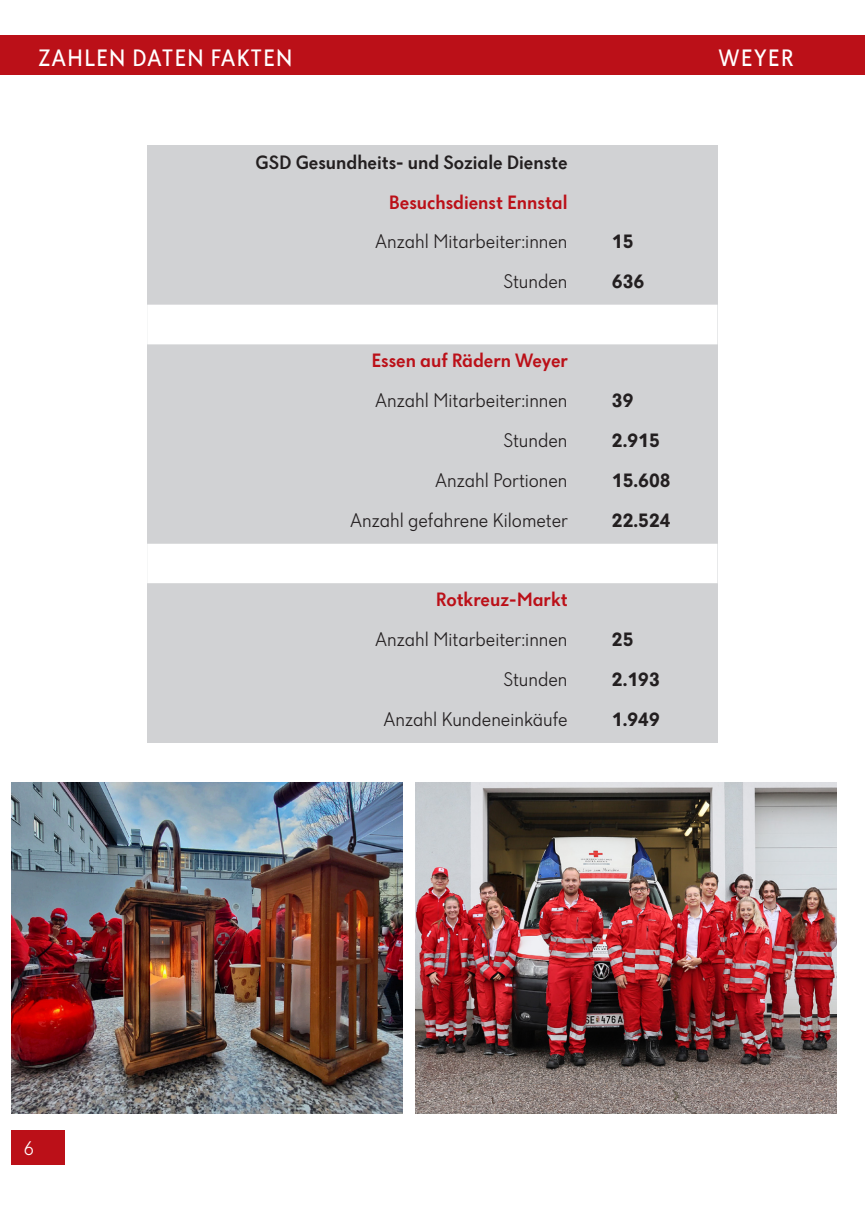
<style>
.page{position:relative;width:865px;height:1214px;background:#fff}
.page>*{position:absolute;margin:0;border:0;box-sizing:border-box;transform-origin:0 0}
.t1{font:24px "Dunant";letter-spacing:.035em;color:#fff}
.t2{font:300 20px "Dunant";color:#231f20}
.t3{font:500 20px "Dunant";color:#bb1018}
.t4{font:700 20px "Dunant";color:#231f20}
.t5{font:500 20px "Dunant";color:#231f20}
.t6{font:300 20px "Dunant";color:#fff}
</style>
<div class="page">
<div style="left:11px;top:1129px;width:54px;height:34px;background:#bb1018"></div>
<div style="left:0;top:35px;width:865px;height:40px;background:#bb1018"></div>
<div style="left:147px;top:146px;width:570px;height:597px;background:#d1d2d4"></div>
<div style="left:147px;top:304px;width:570px;height:41px;background:#fff"></div>
<div style="left:147px;top:543px;width:570px;height:40px;background:#fff"></div>
<img style="left:11px;top:782px;width:392px;height:331px">
<img style="left:416px;top:782px;width:420px;height:331px">
<p class="t1" style="left:39px;top:44px;width:256px">ZAHLEN DATEN FAKTEN</p>
<p class="t1" style="left:718px;top:44px;width:77px">WEYER</p>
<p class="t5" style="left:255px;top:151px;width:313px">GSD Gesundheits- und Soziale Dienste</p>
<p class="t3" style="left:389px;top:190px;width:180px">Besuchsdienst Ennstal</p>
<p class="t2" style="left:375px;top:231px;width:194px">Anzahl Mitarbeiter:innen</p>
<p class="t4" style="left:612px;top:230px;width:23px">15</p>
<p class="t2" style="left:503px;top:270px;width:65px">Stunden</p>
<p class="t4" style="left:612px;top:270px;width:34px">636</p>
<p class="t3" style="left:371px;top:349px;width:198px">Essen auf Rädern Weyer</p>
<p class="t2" style="left:375px;top:389px;width:194px">Anzahl Mitarbeiter:innen</p>
<p class="t4" style="left:612px;top:389px;width:23px">39</p>
<p class="t2" style="left:503px;top:429px;width:65px">Stunden</p>
<p class="t4" style="left:612px;top:428px;width:49px">2.915</p>
<p class="t2" style="left:435px;top:469px;width:134px">Anzahl Portionen</p>
<p class="t4" style="left:612px;top:468px;width:60px">15.608</p>
<p class="t2" style="left:350px;top:509px;width:219px">Anzahl gefahrene Kilometer</p>
<p class="t4" style="left:612px;top:509px;width:60px">22.524</p>
<p class="t6" style="left:24px;top:1136px;width:11px">6</p>
<p class="t3" style="left:436px;top:588px;width:133px">Rotkreuz-Markt</p>
<p class="t2" style="left:375px;top:628px;width:194px">Anzahl Mitarbeiter:innen</p>
<p class="t4" style="left:612px;top:628px;width:23px">25</p>
<p class="t2" style="left:503px;top:668px;width:65px">Stunden</p>
<p class="t4" style="left:612px;top:667px;width:49px">2.193</p>
<p class="t2" style="left:383px;top:708px;width:185px">Anzahl Kundeneinkäufe</p>
<p class="t4" style="left:612px;top:707px;width:49px">1.949</p>
</div>
